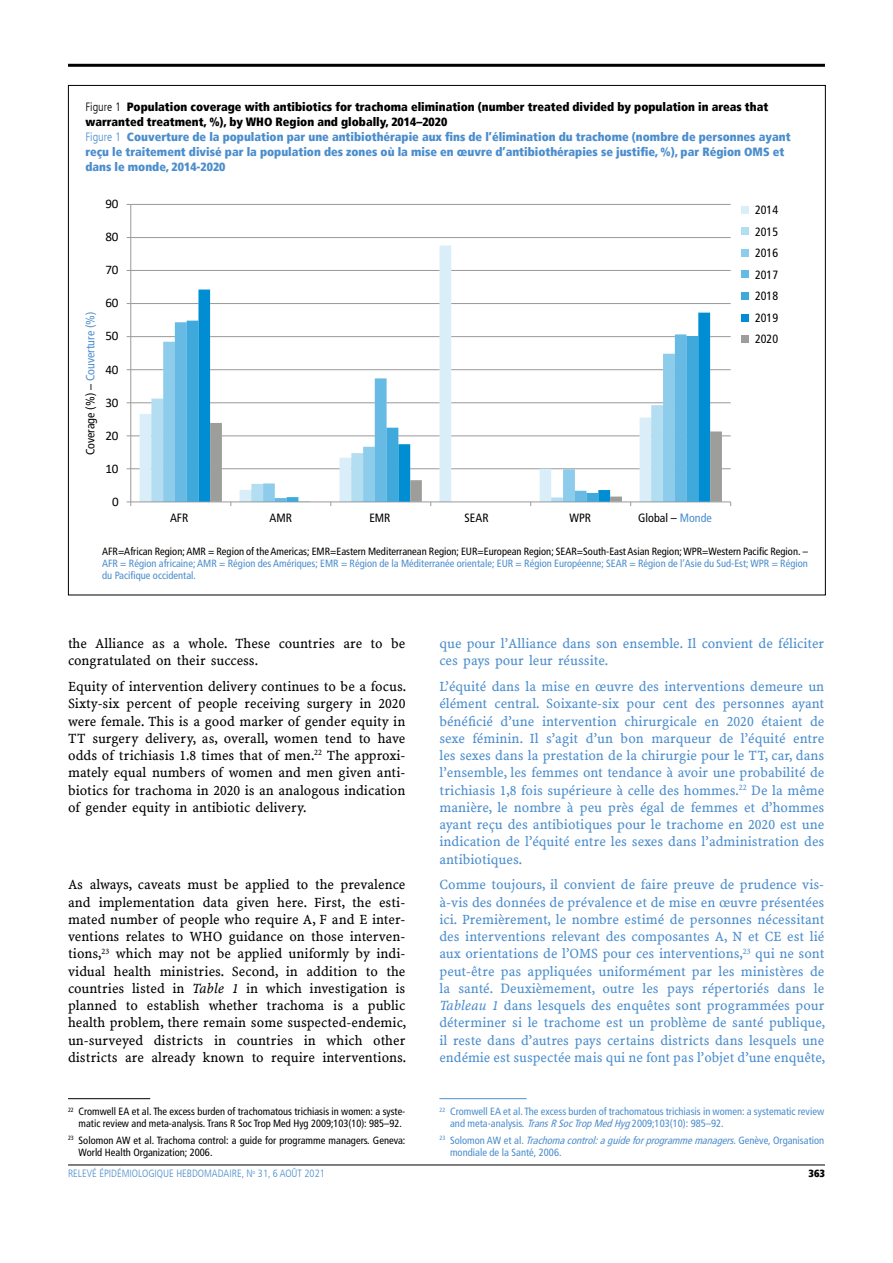
<style>
.page{position:relative;width:893px;height:1263px;background:#fff}
.page>*{position:absolute;margin:0;border:0;box-sizing:border-box;transform-origin:0 0}
.texte_F{font:14.25px/17.2px "Minion Web";color:#4b8dcd;text-align:justify}
.texte_A{font:14.25px/17.2px "Minion Web";color:#000;text-align:justify}
.t1{font:13.05px "Calibri";letter-spacing:-.005em;color:#000}
.t2{font:900 condensed 12px/15px "Frutiger LT";color:#4b8dcd}
.t3{font:900 condensed 12px/15px "Frutiger LT";color:#000}
.t4{font:condensed 12px "Frutiger LT";color:#000}
.t5{font:condensed 12px "Frutiger LT";color:#4b8dcd}
.Table_note{font:condensed 10.5px/12px "Frutiger LT";color:#4b8dcd;text-align:justify}
.Note__filet_an{font:condensed 10.5px/12px "Frutiger LT";color:#000}
.Note_filet_fr{font:condensed 10.5px/12px "Frutiger LT";color:#4b8dcd}
.Note__filet_fr_blanc{font:condensed 10.5px/12px "Frutiger LT";color:#4b8dcd}
.Note__filet_an_blanc{font:condensed 10.5px/12px "Frutiger LT";color:#000}
.t6{font:300 condensed 10.5px "Frutiger LT";color:#4b8dcd}
.t7{font:900 condensed 10.5px "Frutiger LT";color:#000}
.s1{font-weight:300}
.s2{color:#000}
.s3{color:#4b8dcd}
.s4{font-family:"Minion It Web"}
.s5{font-style:italic}
</style>
<div class="page">
<hr style="left:68px;top:1164px;width:757px;height:1px;background:#000">
<hr style="left:68px;top:64px;width:757px;height:3px;background:#000">
<hr style="left:68px;top:1098px;width:82px;height:1px;background:#000">
<hr style="left:439px;top:1098px;width:88px;height:1px;background:#4b8dcd">
<hr style="left:131px;top:468px;width:600px;height:1px;background:#999">
<hr style="left:131px;top:435px;width:600px;height:1px;background:#999">
<hr style="left:131px;top:402px;width:600px;height:1px;background:#999">
<hr style="left:131px;top:369px;width:600px;height:1px;background:#999">
<hr style="left:131px;top:336px;width:600px;height:1px;background:#999">
<hr style="left:131px;top:303px;width:600px;height:1px;background:#999">
<hr style="left:131px;top:270px;width:600px;height:1px;background:#999">
<hr style="left:131px;top:237px;width:600px;height:1px;background:#999">
<hr style="left:131px;top:204px;width:600px;height:1px;background:#999">
<hr style="left:130px;top:204px;width:1px;height:298px;background:#999">
<hr style="left:131px;top:501px;width:600px;height:1px;background:#999">
<svg style="left:140px;top:246px;width:312px;height:256px"></svg>
<svg style="left:151px;top:399px;width:12px;height:103px"></svg>
<svg style="left:163px;top:342px;width:12px;height:160px;background:#8ecce9"></svg>
<svg style="left:175px;top:322px;width:12px;height:180px;background:#67bae3"></svg>
<div style="left:187px;top:321px;width:11px;height:181px;background:#40a9dc"></div>
<svg style="left:198px;top:290px;width:512px;height:212px"></svg>
<svg style="left:210px;top:423px;width:512px;height:83px"></svg>
<div style="left:741px;top:206px;width:7px;height:7px;background:#d9eef8"></div>
<div style="left:741px;top:228px;width:7px;height:7px;background:#b3ddf1"></div>
<div style="left:741px;top:249px;width:7px;height:7px;background:#8dccea"></div>
<div style="left:741px;top:271px;width:7px;height:7px;background:#66bae3"></div>
<div style="left:741px;top:292px;width:7px;height:7px;background:#40a9dc"></div>
<div style="left:741px;top:314px;width:7px;height:7px;background:#008dd1"></div>
<div style="left:741px;top:335px;width:7px;height:8px;background:#9d9d9c"></div>
<p class="t3" style="left:85px;top:100px;width:684px"><span class="s1">Figure 1</span> Population coverage with antibiotics for trachoma elimination (number treated divided by population in areas that warranted treatment, %), by WHO Region and globally, 2014–2020</p>
<p class="t2" style="left:85px;top:130px;width:707px"><span class="s1">Figure 1</span> Couverture de la population par une antibiothérapie aux fins de l’élimination du trachome (nombre de personnes ayant reçu le traitement divisé par la population des zones où la mise en œuvre d’antibiothérapies se justifie, %), par Région OMS et dans le monde, 2014-2020</p>
<p class="t1" style="left:105px;top:195px;width:15px">90</p>
<p class="t1" style="left:105px;top:228px;width:15px">80</p>
<p class="t1" style="left:105px;top:261px;width:15px">70</p>
<p class="t5" style="left:83px;top:455px;width:145px;rotate:-90deg"><span class="s2">Coverage (%) –</span> Couverture (%)</p>
<p class="t1" style="left:105px;top:294px;width:15px">60</p>
<p class="t1" style="left:105px;top:327px;width:15px">50</p>
<p class="t1" style="left:105px;top:360px;width:15px">40</p>
<p class="t1" style="left:105px;top:393px;width:15px">30</p>
<p class="t1" style="left:105px;top:426px;width:15px">20</p>
<p class="t1" style="left:105px;top:459px;width:15px">10</p>
<p class="t1" style="left:112px;top:492px;width:8px">0</p>
<p class="t4" style="left:755px;top:203px;width:25px">2014</p>
<p class="t4" style="left:755px;top:224px;width:25px">2015</p>
<p class="t4" style="left:755px;top:246px;width:25px">2016</p>
<p class="t4" style="left:755px;top:267px;width:25px">2017</p>
<p class="t4" style="left:755px;top:289px;width:25px">2018</p>
<p class="t4" style="left:755px;top:310px;width:25px">2019</p>
<p class="t4" style="left:755px;top:332px;width:25px">2020</p>
<p class="t4" style="left:170px;top:511px;width:20px">AFR</p>
<p class="t4" style="left:270px;top:511px;width:24px">AMR</p>
<p class="t4" style="left:369px;top:511px;width:23px">EMR</p>
<p class="t4" style="left:465px;top:511px;width:25px">SEAR</p>
<p class="t4" style="left:570px;top:511px;width:23px">WPR</p>
<p class="t4" style="left:638px;top:511px;width:75px">Global – <span class="s3">Monde</span></p>
<p class="Table_note" style="left:102px;top:545px;width:707px"><span class="s2">AFR=African Region; AMR = Region of the Americas; EMR=Eastern Mediterranean Region; EUR=European Region; SEAR=South-East Asian Region; WPR=Western Pacific Region. – </span>AFR = Région africaine; AMR = Région des Amériques; EMR = Région de la Méditerranée orientale; EUR = Région Européenne; SEAR = Région de l’Asie du Sud-Est; WPR = Région du Pacifique occidental.</p>
<p class="texte_A" style="left:68px;top:635px;width:339px">the Alliance as a whole. These countries are to be congratulated on their success.</p>
<p class="texte_A" style="left:68px;top:678px;width:340px">Equity of intervention delivery continues to be a focus.<br>Sixty-six percent of people receiving surgery in 2020 were female. This is a good marker of gender equity in TT surgery delivery, as, overall, women tend to have odds of trichiasis 1.8 times that of men.<sup>22</sup> The approxi&shy;mately equal numbers of women and men given anti&shy;biotics for trachoma in 2020 is an analogous indication of gender equity in antibiotic delivery.</p>
<p class="texte_A" style="left:68px;top:876px;width:340px">As always, caveats must be applied to the prevalence and implementation data given here. First, the esti&shy;mated number of people who require A, F and E inter&shy;ventions relates to WHO guidance on those interven&shy;tions,<sup>23</sup> which may not be applied uniformly by indi&shy;vidual health ministries. Second, in addition to the countries listed in <span class="s4">Table 1</span> in which investigation is planned to establish whether trachoma is a public health problem, there remain some suspected-endemic, un-surveyed districts in countries in which other districts are already known to require interventions.</p>
<p class="Note__filet_an" style="left:79px;top:1106px;width:328px;text-indent:-11px"><sup>22</sup> Cromwell EA et al. The excess burden of trachomatous trichiasis in women: a syste&shy;matic review and meta-analysis. Trans R Soc Trop Med Hyg 2009;103(10): 985–92.</p>
<p class="Note__filet_an_blanc" style="left:79px;top:1134px;width:328px;text-indent:-11px"><sup>23</sup> Solomon AW et al. Trachoma control: a guide for programme managers. Geneva:<br>World Health Organization; 2006.</p>
<p class="texte_F" style="left:439px;top:635px;width:386px">que pour l’Alliance dans son ensemble. Il convient de féliciter ces pays pour leur réussite.</p>
<p class="texte_F" style="left:439px;top:678px;width:386px">L’équité dans la mise en œuvre des interventions demeure un élément central. Soixante-six pour cent des personnes ayant bénéficié d’une intervention chirurgicale en 2020 étaient de sexe féminin. Il s’agit d’un bon marqueur de l’équité entre les sexes dans la prestation de la chirurgie pour le TT, car, dans l’ensemble, les femmes ont tendance à avoir une probabilité de trichiasis 1,8 fois supérieure à celle des hommes.<sup>22</sup> De la même manière, le nombre à peu près égal de femmes et d’hommes ayant reçu des antibiotiques pour le trachome en 2020 est une indication de l’équité entre les sexes dans l’administration des antibiotiques.</p>
<p class="texte_F" style="left:439px;top:876px;width:387px">Comme toujours, il convient de faire preuve de prudence vis&shy;à-vis des données de prévalence et de mise en œuvre présentées ici. Premièrement, le nombre estimé de personnes nécessitant des interventions relevant des composantes A, N et CE est lié aux orientations de l’OMS pour ces interventions,<sup>23</sup> qui ne sont peut-être pas appliquées uniformément par les ministères de la santé. Deuxièmement, outre les pays répertoriés dans le <span class="s4">Tableau 1</span> dans lesquels des enquêtes sont programmées pour déterminer si le trachome est un problème de santé publique, il reste dans d’autres pays certains districts dans lesquels une endémie est suspectée mais qui ne font pas l’objet d’une enquête,</p>
<p class="Note_filet_fr" style="left:450px;top:1106px;width:376px;text-indent:-11px"><sup>22</sup> Cromwell EA et al. The excess burden of trachomatous trichiasis in women: a systematic review and meta-analysis. <span class="s5">TransRSocTropMedHyg</span>2009;103(10): 985–92.</p>
<p class="Note__filet_fr_blanc" style="left:450px;top:1134px;width:376px;text-indent:-11px"><sup>2</sup> <sup>3</sup> S o l o m o n A W e t a l . <span class="s5">Trachomacontrol:aguideforprogrammemanagers</span>. G e n è v e , O r g a n i s a t i o n mondiale de la Santé, 2006.</p>
<p class="t6" style="left:68px;top:1168px;width:258px">RELEVÉ ÉPIDÉMIOLOGIQUE HEBDOMADAIRE, N<sup>o</sup> 31, 6 AOÛT 2021</p>
<p class="t7" style="left:809px;top:1167px;width:18px">363</p>
</div>
